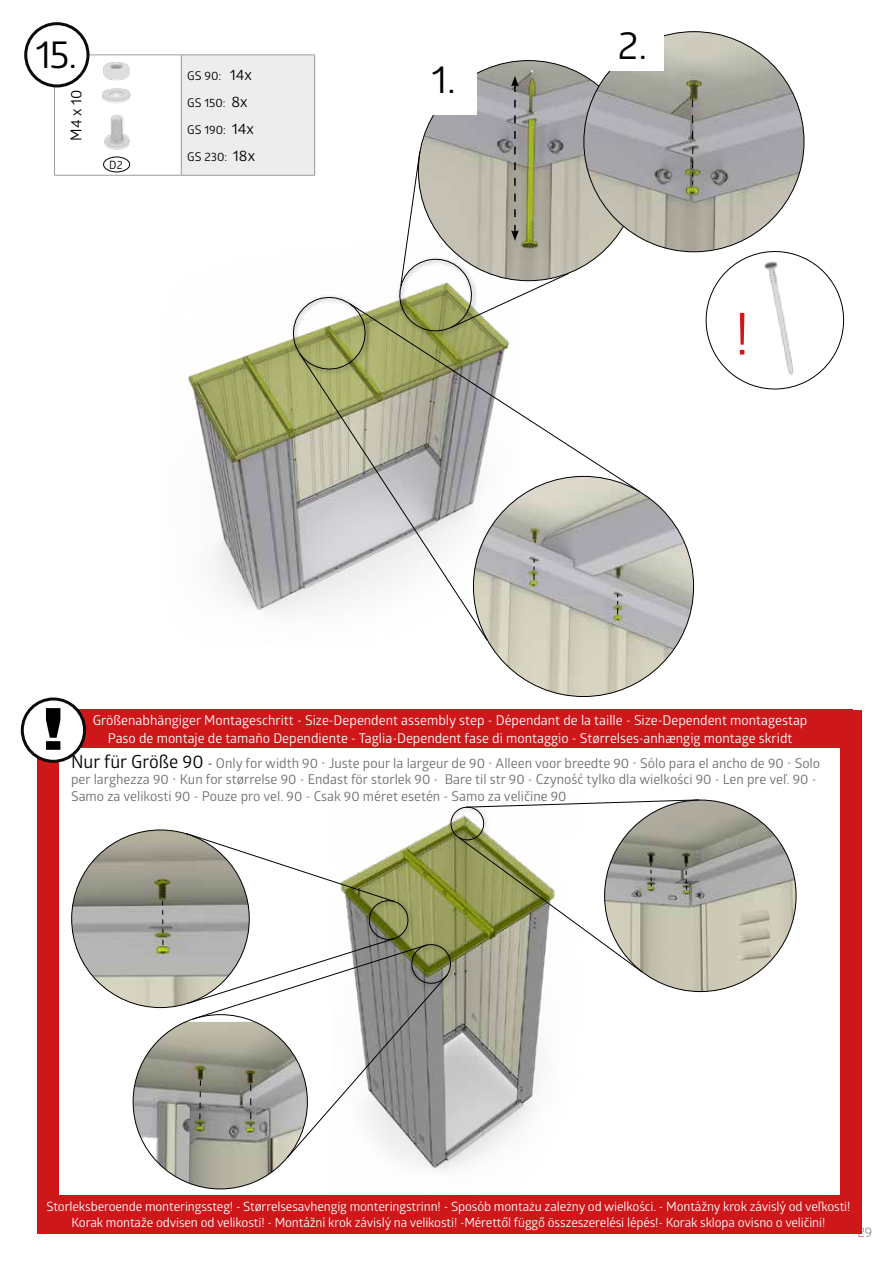
<style>
.page{position:relative;width:893px;height:1263px;background:#fff}
.page>*{position:absolute;margin:0;border:0;box-sizing:border-box;transform-origin:0 0}
.t1{font:57.9px "Glober";color:#cd1719}
.t2{font:39px "Glober";color:#000}
.t3{font:15px "Glober";color:#000}
.t4{font:13.5px/16.2px "Glober";color:#706f6f}
.t5{font:13.5px/18px "Glober";color:#fff;text-align:center}
.t6{font:13.5px "Glober";color:#706f6f}
.t7{font:12.75px/15.3px "Glober";letter-spacing:-.01em;color:#fff;text-align:center}
.t8{font:12px "Glober";color:#000}
.t9{font:11.4px "Glober";color:#000}
.s1{font-size:15px}
.s2{font-size:18px;color:#000}
.s3{color:#000}
.s4{font-family:"Arial"}
</style>
<div class="page">
<div style="left:181px;top:55px;width:134px;height:120px;background:#ededed"></div>
<hr style="left:54px;top:55px;width:127px;height:1px;background:#9d9d9c">
<hr style="left:54px;top:55px;width:1px;height:120px;background:#9d9d9c">
<hr style="left:181px;top:55px;width:134px;height:1px;background:#9d9d9c">
<hr style="left:181px;top:55px;width:1px;height:120px;background:#9d9d9c">
<hr style="left:314px;top:55px;width:1px;height:120px;background:#9d9d9c">
<hr style="left:54px;top:175px;width:127px;height:1px;background:#9d9d9c">
<hr style="left:181px;top:175px;width:134px;height:1px;background:#9d9d9c">
<div style="left:26px;top:24px;width:62px;height:62px;background:#fff;border-radius:50%"></div>
<div style="left:24px;top:22px;width:66px;height:65px;border:3px solid #0a0a0a;border-radius:50%"></div>
<img style="left:188px;top:301px;width:330px;height:344px">
<img style="left:332px;top:1158px;width:251px;height:76px">
<img style="left:418px;top:61px;width:220px;height:220px;border-radius:110px">
<img style="left:93px;top:54px;width:46px;height:96px">
<img style="left:473px;top:476px;width:221px;height:220px;border-radius:110px">
<svg style="left:534px;top:559px;width:1px;height:21px"></svg>
<svg style="left:617px;top:593px;width:1px;height:21px"></svg>
<img style="left:584px;top:32px;width:220px;height:220px;border-radius:110px">
<svg style="left:692px;top:147px;width:1px;height:38px"></svg>
<svg style="left:692px;top:100px;width:1px;height:39px"></svg>
<div style="left:103px;top:157px;width:27px;height:15px;border:1px solid #000;border-radius:50%"></div>
<div style="left:37px;top:748px;width:21px;height:485px;background:#cd1719"></div>
<div style="left:840px;top:710px;width:21px;height:496px;background:#cd1719"></div>
<svg style="left:289px;top:295px;width:80px;height:78px"></svg>
<svg style="left:299px;top:353px;width:189px;height:288px"></svg>
<svg style="left:349px;top:303px;width:291px;height:189px"></svg>
<div style="left:410px;top:54px;width:67px;height:61px;background:#fff"></div>
<div style="left:602px;top:20px;width:61px;height:50px;background:#fff"></div>
<svg style="left:395px;top:76px;width:174px;height:260px"></svg>
<img style="left:72px;top:830px;width:177px;height:177px;border-radius:89px">
<img style="left:605px;top:800px;width:191px;height:191px;border-radius:96px">
<img style="left:133px;top:1022px;width:155px;height:167px">
<svg style="left:162px;top:901px;width:1px;height:32px"></svg>
<svg style="left:186px;top:799px;width:513px;height:359px"></svg>
<svg style="left:696px;top:242px;width:149px;height:148px"></svg>
<img style="left:744px;top:235px;width:86px;height:154px">
<div style="left:47px;top:710px;width:806px;height:38px;background:#cd1719"></div>
<div style="left:53px;top:1195px;width:808px;height:38px;background:#cd1719"></div>
<div style="left:22px;top:699px;width:63px;height:62px;background:#fff;border-radius:50%"></div>
<div style="left:21px;top:697px;width:65px;height:66px;border:3px solid #0a0a0a;border-radius:50%"></div>
<svg style="left:46px;top:708px;width:14px;height:42px"></svg>
<h2 class="t2" style="left:35px;top:27px;width:43px">15.</h2>
<p class="t3" style="left:66px;top:141px;width:52px;rotate:-90deg">M4 x 10</p>
<p class="t9" style="left:109px;top:157px;width:15px">D2</p>
<p class="t8" style="left:187px;top:67px;width:66px">GS 90: <span class="s1">14x</span></p>
<p class="t8" style="left:187px;top:94px;width:62px">GS 150: <span class="s1">8x</span></p>
<p class="t8" style="left:187px;top:121px;width:68px">GS 190: <span class="s1">14x</span></p>
<p class="t8" style="left:187px;top:148px;width:69px">GS 230: <span class="s1">18x</span></p>
<h2 class="t2" style="left:431px;top:52px;width:26px">1.</h2>
<h2 class="t2" style="left:618px;top:18px;width:31px">2.</h2>
<h1 class="t1" style="left:735px;top:293px;width:16px">!</h1>
<p class="t5" style="left:93px;top:710px;width:716px">Größenabhängiger Montageschritt - Size-Dependent assembly step - Dépendant de la taille - Size-Dependent montagestap<br>Paso de montaje de tamaño Dependiente - Taglia-Dependent fase di montaggio - Størrelses-anhængig montage skridt</p>
<p class="t4" style="left:71px;top:755px;width:751px"><span class="s2">Nur für Größe 90</span> <span class="s3">-</span> Only for width 90 <span class="s4">·</span> Juste pour la largeur de 90 <span class="s4">·</span> Alleen voor breedte 90 <span class="s4">·</span> Sólo para el ancho de 90 <span class="s4">·</span> Solo per larghezza 90 <span class="s4">·</span> Kun for størrelse 90 - Endast för storlek 90 - Bare til str 90 - Czyność tylko dla wielkości 90 - Len pre veľ. 90 -<br>Samo za velikosti 90 - Pouze pro vel. 90 - Csak 90 méret esetén - Samo za veličine 90</p>
<p class="t7" style="left:46px;top:1198px;width:805px">Storleksberoende monteringssteg! - Størrelsesavhengig monteringstrinn! - Sposób montażu zależny od wielkości. - Montážny krok závislý od veľkosti!<br>Korak montaže odvisen od velikosti! - Montážní krok závislý na velikosti! -Mérettől függő összeszerelési lépés!- Korak sklopa ovisno o veličini!</p>
<p class="t6" style="left:858px;top:1223px;width:16px">29</p>
</div>
